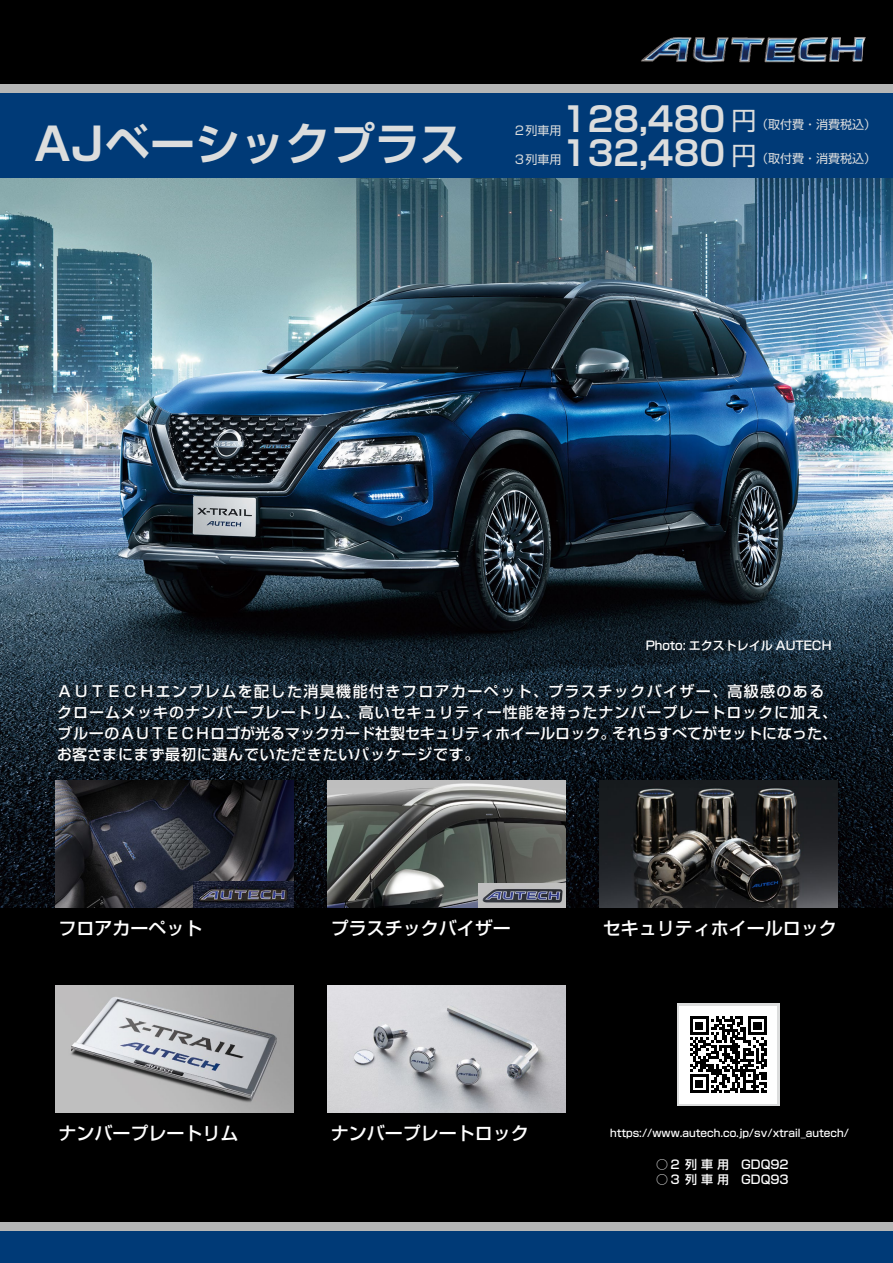
<style>
.page{position:relative;width:893px;height:1263px;background:#000}
.page>*{position:absolute;margin:0;border:0;box-sizing:border-box;transform-origin:0 0}
.t1{font:700 45px "Shin Go Pro De";color:#dcdddd}
.t2{font:500 18px "Shin Go Pro";color:#fff}
.t3{font:500 15px/21px "Shin Go Pro";letter-spacing:.065em;color:#fff}
.t4{font:12px "Shin Go Pro";color:#dcdddd}
.t5{font:500 12px "Shin Go Pro";color:#fff}
.t6{font:500 10.5px "Shin Go Pro";color:#fff}
.s1{font-family:"Shin Go Pro De";font-weight:700;font-size:33.9px}
.s2{font-size:24.9px}
</style>
<div class="page">
<img style="left:0;top:178px;width:893px;height:730px">
<img style="left:600px;top:788px;width:238px;height:120px">
<img style="left:55px;top:985px;width:238px;height:128px">
<img style="left:327px;top:985px;width:239px;height:128px">
<img style="left:327px;top:788px;width:239px;height:120px">
<img style="left:55px;top:788px;width:238px;height:120px">
<div style="left:677px;top:1004px;width:102px;height:102px;background:linear-gradient(to right,#dcdddd,#dcdddd)"></div>
<div style="left:0;top:93px;width:893px;height:85px;background:#003a77"></div>
<div style="left:0;top:84px;width:893px;height:9px;background:#b5b6b6"></div>
<div style="left:0;top:1228px;width:893px;height:35px;background:#003a77"></div>
<div style="left:0;top:1222px;width:893px;height:9px;background:#b5b6b6"></div>
<div style="left:679px;top:1006px;width:98px;height:97px;background:#fff"></div>
<svg style="left:690px;top:1016px;width:77px;height:77px"></svg>
<img style="left:478px;top:883px;width:88px;height:25px">
<img style="left:193px;top:881px;width:100px;height:27px">
<img style="left:641px;top:37px;width:225px;height:26px">
<img style="left:46px;top:673px;width:800px;height:115px">
<h1 class="t1" style="left:34px;top:106px;width:433px">AJベーシックプラス</h1>
<p class="t4" style="left:562px;top:114px;width:316px"><span class="s1">128,480</span> <span class="s2">円</span>（取付費・消費税込）</p>
<p class="t4" style="left:513px;top:121px;width:49px">２列車用</p>
<p class="t4" style="left:513px;top:149px;width:364px">３列車用<span class="s1">132,480</span> <span class="s2">円</span>（取付費・消費税込）</p>
<p class="t5" style="left:646px;top:635px;width:187px">Photo: エクストレイル AUTECH</p>
<p class="t3" style="left:57px;top:679px;width:781px">ＡＵＴＥＣＨエンブレムを配した消臭機能付きフロアカーペット、プラスチックバイザー、高級感のあるクロームメッキのナンバープレートリム、高いセキュリティー性能を持ったナンバープレートロックに加え、ブルーのＡＵＴＥＣＨロゴが光るマックガード社製セキュリティホイールロック。それらすべてがセットになった、お客さまにまず最初に選んでいただきたいパッケージです。</p>
<p class="t2" style="left:59px;top:913px;width:145px">フロアカーペット</p>
<p class="t2" style="left:331px;top:913px;width:181px">プラスチックバイザー</p>
<p class="t2" style="left:59px;top:1118px;width:181px">ナンバープレートリム</p>
<p class="t2" style="left:331px;top:1118px;width:199px">ナンバープレートロック</p>
<p class="t2" style="left:603px;top:913px;width:235px">セキュリティホイールロック</p>
<p class="t6" style="left:610px;top:1124px;width:240px">https://www.autech.co.jp/sv/xtrail_autech/</p>
<p class="t5" style="left:656px;top:1154px;width:134px">○２列車用　GDQ92</p>
<p class="t5" style="left:656px;top:1169px;width:134px">○３列車用　GDQ93</p>
</div>
